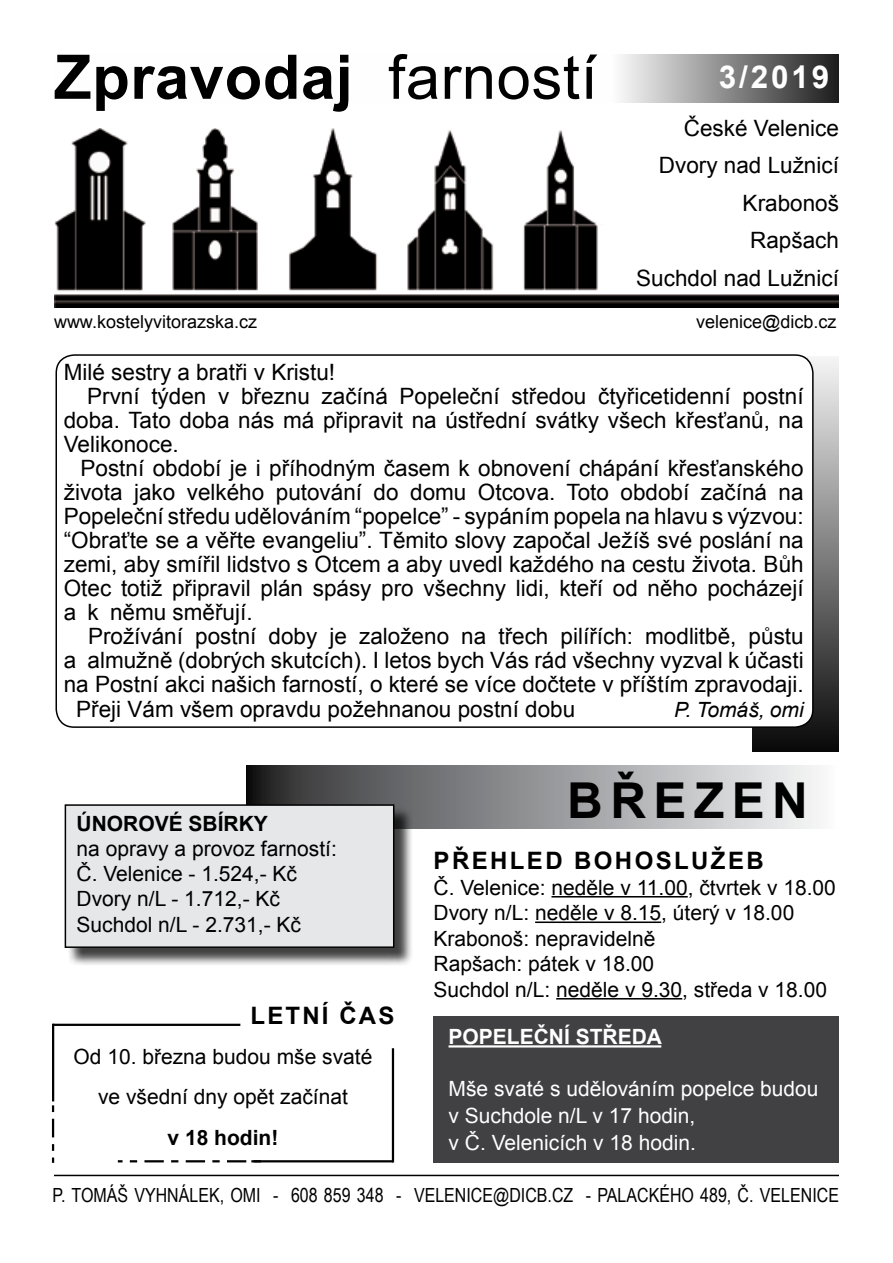
<style>
.page{position:relative;width:893px;height:1263px;background:#fff}
.page>*{position:absolute;margin:0;border:0;box-sizing:border-box;transform-origin:0 0}
.t1{font:700 61.5px "Arial";letter-spacing:.01em;color:#000}
.t2{font:700 49.5px "Arial";letter-spacing:.15em;color:#000}
.t3{font:700 31.5px "Arial";color:#fff}
.t4{font:700 24px "Arial";letter-spacing:.1em;color:#000}
.t5{font:22.5px/37.5px "Arial";color:#000;text-align:right}
.t6{font:21px/25.5px "Arial";color:#000}
.t7{font:21px/27px "Arial";color:#fff}
.t8{font:700 21px "Arial";color:#000}
.t9{font:700 21px "Arial";color:#fff}
.t10{font:italic 21px "Arial";color:#000}
.t11{font:19.5px "Arial Narrow";color:#000}
.t12{font:18px "Arial";color:#000}
.s1{font-weight:400}
</style>
<div class="page">
<svg style="left:621px;top:54px;width:218px;height:48px;background:#888"></svg>
<div style="left:753px;top:356px;width:86px;height:395px;background:linear-gradient(to bottom,#f5f5f5,#090909)"></div>
<img style="left:54px;top:128px;width:785px;height:179px">
<svg style="left:247px;top:765px;width:572px;height:63px;background:#98999b"></svg>
<hr style="left:551px;top:896px;width:137px;height:1px;background:#000">
<hr style="left:535px;top:921px;width:126px;height:2px;background:#000">
<hr style="left:556px;top:998px;width:126px;height:1px;background:#000">
<div style="left:56px;top:355px;width:757px;height:372px;background:#fff;border-radius:18px"></div>
<div style="left:56px;top:354px;width:758px;height:374px;border:2px solid #000;border-radius:18px"></div>
<div style="left:67px;top:807px;width:347px;height:159px;background:#000;opacity:.75"></div>
<div style="left:65px;top:805px;width:329px;height:142px;background:#e6e7e8"></div>
<div style="left:65px;top:804px;width:329px;height:144px;border:2px solid #000"></div>
<hr style="left:54px;top:1175px;width:785px;height:1px;background:#000">
<div style="left:434px;top:1016px;width:405px;height:147px;background:#414042"></div>
<hr style="left:449px;top:1045px;width:212px;height:2px;background:#fff">
<hr style="left:52px;top:1024px;width:2px;height:77px;background:#000">
<svg style="left:52px;top:1105px;width:2px;height:58px"></svg>
<hr style="left:53px;top:1024px;width:187px;height:2px;background:#000">
<hr style="left:251px;top:1160px;width:142px;height:2px;background:#000">
<svg style="left:118px;top:1160px;width:143px;height:2px"></svg>
<hr style="left:392px;top:1048px;width:2px;height:114px;background:#000">
<h1 class="t1" style="left:54px;top:36px;width:545px">Zpravodaj <span class="s1">farností</span></h1>
<h3 class="t3" style="left:719px;top:56px;width:112px">3/2019</h3>
<p class="t5" style="left:636px;top:109px;width:204px">České Velenice<br>Dvory nad Lužnicí<br>Krabonoš<br>Rapšach<br>Suchdol nad Lužnicí</p>
<p class="t12" style="left:54px;top:310px;width:205px">www.kostelyvitorazska.cz</p>
<p class="t12" style="left:696px;top:310px;width:142px">velenice@dicb.cz</p>
<p class="t5" style="left:64px;top:354px;width:273px">Milé sestry a bratři v Kristu!</p>
<p class="t5" style="left:87px;top:378px;width:718px">První týden v březnu začíná Popeleční středou čtyřicetidenní postní</p>
<p class="t5" style="left:64px;top:402px;width:741px">doba. Tato doba nás má připravit na ústřední svátky všech křesťanů, na</p>
<p class="t5" style="left:64px;top:426px;width:117px">Velikonoce.</p>
<p class="t5" style="left:81px;top:450px;width:725px">Postní období je i příhodným časem k obnovení chápání křesťanského</p>
<p class="t5" style="left:64px;top:474px;width:741px">života jako velkého putování do domu Otcova. Toto období začíná na</p>
<p class="t5" style="left:64px;top:498px;width:741px">Popeleční středu udělováním “popelce” - sypáním popela na hlavu s výzvou:</p>
<p class="t5" style="left:64px;top:522px;width:741px">“Obraťte se a věřte evangeliu”. Těmito slovy započal Ježíš své poslání na</p>
<p class="t5" style="left:64px;top:546px;width:741px">zemi, aby smířil lidstvo s Otcem a aby uvedl každého na cestu života. Bůh</p>
<p class="t5" style="left:64px;top:570px;width:741px">Otec totiž připravil plán spásy pro všechny lidi, kteří od něho pocházejí</p>
<p class="t5" style="left:64px;top:594px;width:190px">a k němu směřují.</p>
<p class="t5" style="left:88px;top:618px;width:717px">Prožívání postní doby je založeno na třech pilířích: modlitbě, půstu</p>
<p class="t5" style="left:64px;top:642px;width:741px">a almužně (dobrých skutcích). I letos bych Vás rád všechny vyzval k účasti</p>
<p class="t5" style="left:64px;top:666px;width:741px">na Postní akci našich farností, o které se více dočtete v příštím zpravodaji.</p>
<p class="t5" style="left:76px;top:691px;width:501px">Přeji Vám všem opravdu požehnanou postní dobu</p>
<p class="t10" style="left:674px;top:696px;width:131px">P. Tomáš, omi</p>
<p class="t8" style="left:77px;top:809px;width:193px">ÚNOROVÉ SBÍRKY</p>
<p class="t6" style="left:77px;top:836px;width:262px">na opravy a provoz farností:<br>Č. Velenice - 1.524,- Kč<br>Dvory n/L - 1.712,- Kč<br>Suchdol n/L - 2.731,- Kč</p>
<p class="t4" style="left:250px;top:1000px;width:145px">LETNÍ ČAS</p>
<p class="t6" style="left:74px;top:1036px;width:300px;line-height:40.5px;text-align:center">Od 10. března budou mše svaté ve všední dny opět začínat</p>
<p class="t8" style="left:168px;top:1123px;width:112px">v 18 hodin!</p>
<h2 class="t2" style="left:567px;top:767px;width:242px">BŘEZEN</h2>
<p class="t4" style="left:434px;top:844px;width:332px">PŘEHLED BOHOSLUŽEB</p>
<p class="t6" style="left:434px;top:875px;width:404px">Č. Velenice: neděle v 11.00, čtvrtek v 18.00<br>Dvory n/L: neděle v 8.15, úterý v 18.00<br>Krabonoš: nepravidelně<br>Rapšach: pátek v 18.00<br>Suchdol n/L: neděle v 9.30, středa v 18.00</p>
<p class="t9" style="left:449px;top:1023px;width:215px">POPELEČNÍ STŘEDA</p>
<p class="t7" style="left:449px;top:1076px;width:372px">Mše svaté s udělováním popelce budou v Suchdole n/L v 17 hodin,<br>v Č. Velenicích v 18 hodin.</p>
<p class="t11" style="left:52px;top:1181px;width:788px">P. TOMÁŠ VYHNÁLEK, OMI - 608 859 348 - VELENICE@DICB.CZ - PALACKÉHO 489, Č. VELENICE</p>
</div>
